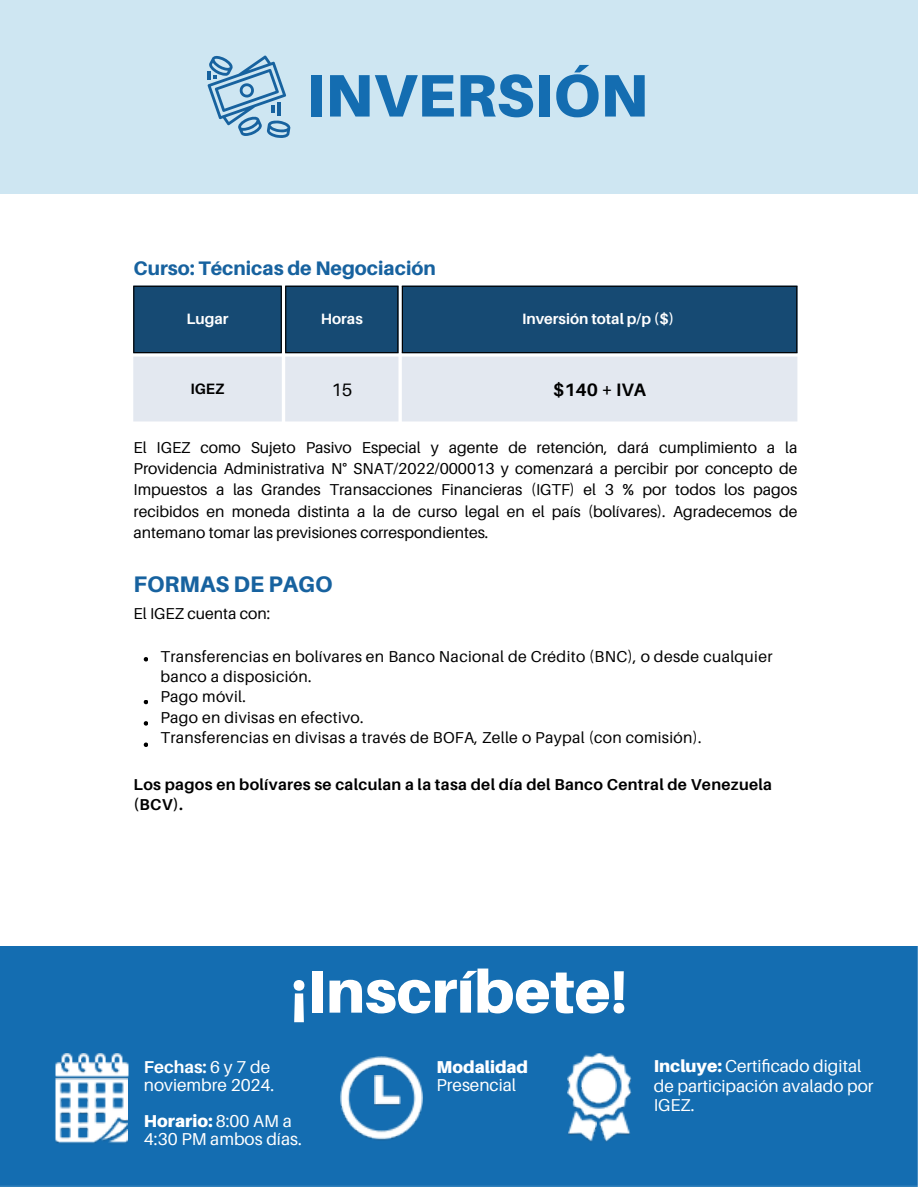
<style>
.page{position:relative;width:918px;height:1188px;background:#fff}
.page>*{position:absolute;margin:0;border:0;box-sizing:border-box;transform-origin:0 0}
.t1{font:900 60px "Aileron";color:#fff}
.t2{font:900 60px "Aileron";color:#146db1}
.t3{font:800 22.5px "Aileron";color:#17629f}
.t4{font:800 19.65px "Aileron";color:#17629f}
.t5{font:700 18px "Aileron";color:#000}
.t6{font:18px "Aileron";color:#000}
.t7{font:17.25px/18px "Aileron";color:#fff}
.t8{font:15.75px/20.2px "Aileron";letter-spacing:.02em;color:#000}
.t9{font:700 15.75px/20.2px "Aileron";letter-spacing:.02em;color:#000}
.t10{font:15.75px "Aileron";color:#000}
.t11{font:700 15px "Aileron";color:#fff}
.t12{font:700 15px "Aileron";color:#000}
.s1{font-weight:700}
.s2{font-weight:900}
</style>
<div class="page">
<svg style="left:144px;top:657px;width:4px;height:5px"></svg>
<svg style="left:144px;top:700px;width:4px;height:4px"></svg>
<svg style="left:144px;top:721px;width:4px;height:5px"></svg>
<svg style="left:144px;top:743px;width:4px;height:4px"></svg>
<div style="left:0;top:0;width:918px;height:194px;background:#cee6f2"></div>
<svg style="left:208px;top:56px;width:82px;height:82px"></svg>
<div style="left:0;top:946px;width:918px;height:240px;background:#146db1"></div>
<img style="left:54px;top:1079px;width:73px;height:66px">
<img style="left:54px;top:1053px;width:75px;height:26px">
<img style="left:100px;top:1120px;width:27px;height:23px">
<img style="left:108px;top:1130px;width:19px;height:14px">
<img style="left:568px;top:1120px;width:29px;height:23px">
<img style="left:600px;top:1120px;width:30px;height:23px">
<img style="left:567px;top:1053px;width:64px;height:67px">
<img style="left:580px;top:1068px;width:36px;height:37px">
<img style="left:341px;top:1056px;width:82px;height:84px">
<img style="left:375px;top:1076px;width:26px;height:30px">
<div style="left:134px;top:286px;width:662px;height:67px;background:#164a73"></div>
<div style="left:133px;top:357px;width:664px;height:64px;background:#e3e8f0"></div>
<hr style="left:133px;top:287px;width:1px;height:65px;background:#000">
<hr style="left:281px;top:287px;width:1px;height:65px;background:#000">
<hr style="left:133px;top:286px;width:149px;height:1px;background:#000">
<hr style="left:133px;top:352px;width:149px;height:1px;background:#000">
<hr style="left:285px;top:287px;width:1px;height:65px;background:#000">
<hr style="left:397px;top:287px;width:1px;height:65px;background:#000">
<hr style="left:285px;top:286px;width:113px;height:1px;background:#000">
<hr style="left:285px;top:352px;width:113px;height:1px;background:#000">
<hr style="left:402px;top:287px;width:1px;height:65px;background:#000">
<hr style="left:796px;top:287px;width:1px;height:65px;background:#000">
<hr style="left:402px;top:286px;width:395px;height:1px;background:#000">
<hr style="left:402px;top:352px;width:395px;height:1px;background:#000">
<p class="t2" style="left:306px;top:58px;width:343px">INVERSIÓN</p>
<p class="t4" style="left:134px;top:256px;width:304px">Curso: Técnicas de Negociación</p>
<p class="t11" style="left:186px;top:309px;width:44px">Lugar</p>
<p class="t11" style="left:321px;top:309px;width:43px">Horas</p>
<p class="t11" style="left:522px;top:309px;width:154px">Inversión total p/p ($)</p>
<p class="t12" style="left:191px;top:379px;width:35px">IGEZ</p>
<p class="t6" style="left:331px;top:378px;width:22px">15</p>
<p class="t5" style="left:553px;top:378px;width:94px">$140 + IVA</p>
<h2 class="t8" style="left:134px;top:436px;width:665px;line-height:21.3px;text-align:justify">El IGEZ como Sujeto Pasivo Especial y agente de retención, dará cumplimiento a la Providencia Administrativa N° SNAT/2022/000013 y comenzará a percibir por concepto de Impuestos a las Grandes Transacciones Financieras (IGTF) el 3 % por todos los pagos recibidos en moneda distinta a la de curso legal en el país (bolívares). Agradecemos de antemano tomar las previsiones correspondientes.</h2>
<p class="t3" style="left:134px;top:570px;width:200px">FORMAS DE PAGO</p>
<p class="t10" style="left:134px;top:604px;width:138px">El IGEZ cuenta con:</p>
<h5 class="t8" style="left:160px;top:646px;width:614px">Transferencias en bolívares en Banco Nacional de Crédito (BNC), o desde cualquier banco a disposición.<br>Pago móvil.<br>Pago en divisas en efectivo.<br>Transferencias en divisas a través de BOFA, Zelle o Paypal (con comisión).</h5>
<p class="t9" style="left:134px;top:774px;width:640px">Los pagos en bolívares se calculan a la tasa del día del Banco Central de Venezuela (BCV).</p>
<p class="t1" style="left:291px;top:954px;width:338px">¡Inscríbete!</p>
<p class="t7" style="left:144px;top:1057px;width:132px"><span class="s1">Fechas:</span> 6 y 7 de noviembre 2024.</p>
<p class="t7" style="left:144px;top:1111px;width:159px"><span class="s2">Horario:</span> 8:00 AM a<br>4:30 PM ambos días.</p>
<p class="t7" style="left:437px;top:1057px;width:93px"><span class="s2">Modalidad<br></span>Presencial</p>
<p class="t7" style="left:654px;top:1056px;width:221px;line-height:19.2px"><span class="s2">Incluye:</span> Certificado digital de participación avalado por<br>IGEZ.</p>
</div>
